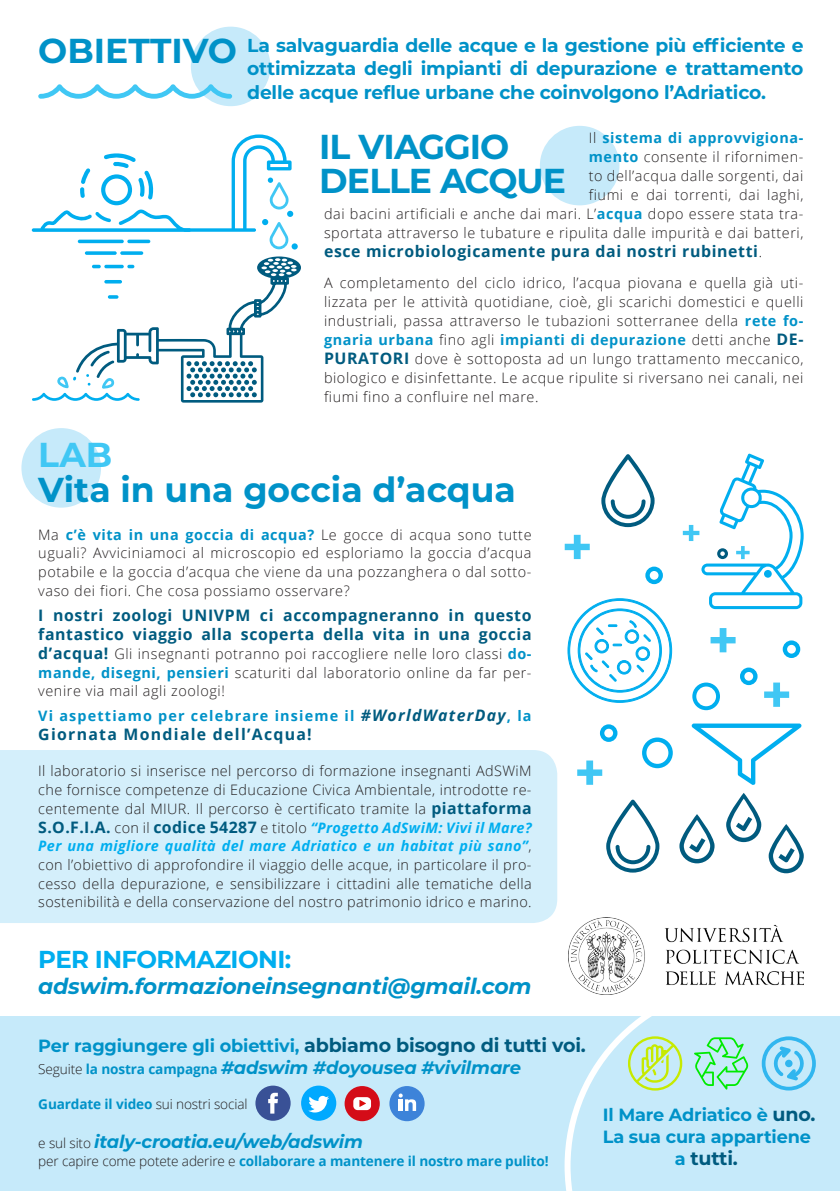
<style>
.page{position:relative;width:840px;height:1191px;background:#fff}
.page>*{position:absolute;margin:0;border:0;box-sizing:border-box;transform-origin:0 0}
.t1{font:700 34.6px/34.6px "Montserrat";color:#0092c8}
.t2{font:700 34.6px/34.6px "Montserrat";letter-spacing:-.03em;color:#0092c8}
.testo{font:700 24.4px "Montserrat";letter-spacing:-.025em;color:#00aeef}
.testo-2{font:italic 700 22px "Montserrat";letter-spacing:-.01em;color:#0092c8}
.testo-3{font:700 19px "Montserrat";letter-spacing:-.01em;color:#005b7f}
.t3{font:700 18.8px/23px "Montserrat";letter-spacing:-.01em;color:#0092c8;text-align:justify}
.testo-4{font:italic 700 18px "Montserrat";letter-spacing:-.01em;color:#0092c8}
.testo-5{font:700 17.6px "Montserrat";letter-spacing:-.01em;color:#0092c8}
.testo-6{font:700 15.8px/19px "Open Sans";letter-spacing:.04em;color:#005b7f}
.testo-7{font:700 15.8px "Open Sans";letter-spacing:.08em;color:#005b7f}
.testo-8{font:300 14.4px/18.8px "Open Sans";letter-spacing:.04em;color:#231f20;text-align:justify}
.testo-9{font:700 14.4px "Open Sans";letter-spacing:.08em;color:#0092c8}
.testo-10{font:700 13.6px "Open Sans";letter-spacing:-.01em;color:#0092c8}
.s1{font-weight:700;color:#0092c8}
.s2{font-weight:300;font-size:14.4px;color:#231f20}
.s3{font-weight:700;font-size:15.8px;color:#005b7f}
.s4{color:#40c7f4}
.s5{font-style:italic;font-size:15.8px;color:#005b7f}
.s6{font-weight:700;font-style:italic;color:#00aeef}
.s7{font-size:19px;color:#005b7f}
.s8{font-family:"Open Sans";font-weight:300;font-style:normal;font-size:13.6px;color:#231f20}
.s9{font-family:"Open Sans";font-style:normal;font-size:13.6px}
.s10{font-weight:300;color:#231f20}
.s11{font-size:17.6px;color:#0092c8}
</style>
<div class="page">
<div style="left:0;top:1016px;width:839px;height:175px;background:#c6eafa"></div>
<svg style="left:564px;top:983px;width:252px;height:208px"></svg>
<div style="left:0;top:750px;width:557px;height:173px;background:#d4effb"></div>
<div style="left:255px;top:1085px;width:35px;height:35px;background:#395196;border-radius:50%"></div>
<svg style="left:268px;top:1092px;width:10px;height:21px"></svg>
<div style="left:344px;top:1086px;width:35px;height:35px;background:#d40c18;border-radius:50%"></div>
<div style="left:353px;top:1097px;width:18px;height:13px;background:#fff;border-radius:4px"></div>
<svg style="left:359px;top:1100px;width:7px;height:7px"></svg>
<div style="left:301px;top:1085px;width:35px;height:35px;background:#00a9ff;border-radius:50%"></div>
<svg style="left:308px;top:1095px;width:21px;height:17px"></svg>
<div style="left:389px;top:1086px;width:35px;height:35px;background:#3d83d9;border-radius:50%"></div>
<svg style="left:398px;top:1093px;width:18px;height:18px"></svg>
<svg style="left:761px;top:1036px;width:54px;height:54px"></svg>
<svg style="left:693px;top:1037px;width:55px;height:52px"></svg>
<svg style="left:627px;top:1036px;width:55px;height:54px"></svg>
<img style="left:568px;top:917px;width:235px;height:77px">
<div style="left:191px;top:27px;width:79px;height:79px;background:#c6eafa;border-radius:50%"></div>
<div style="left:539px;top:126px;width:80px;height:79px;background:#c6eafa;border-radius:50%"></div>
<svg style="left:38px;top:84px;width:194px;height:15px"></svg>
<div style="left:21px;top:428px;width:80px;height:79px;background:#c6eafa;border-radius:50%"></div>
<svg style="left:606px;top:799px;width:53px;height:73px"></svg>
<svg style="left:601px;top:454px;width:53px;height:73px"></svg>
<svg style="left:691px;top:723px;width:110px;height:62px"></svg>
<svg style="left:726px;top:793px;width:34px;height:49px"></svg>
<svg style="left:768px;top:824px;width:35px;height:49px"></svg>
<svg style="left:679px;top:814px;width:35px;height:49px"></svg>
<svg style="left:740px;top:667px;width:17px;height:18px"></svg>
<svg style="left:782px;top:640px;width:17px;height:18px"></svg>
<svg style="left:692px;top:682px;width:27px;height:28px"></svg>
<svg style="left:710px;top:628px;width:25px;height:24px"></svg>
<svg style="left:764px;top:682px;width:24px;height:25px"></svg>
<svg style="left:567px;top:598px;width:105px;height:105px"></svg>
<svg style="left:642px;top:737px;width:30px;height:31px"></svg>
<svg style="left:564px;top:535px;width:25px;height:24px"></svg>
<svg style="left:645px;top:566px;width:17px;height:18px"></svg>
<svg style="left:577px;top:760px;width:25px;height:25px"></svg>
<svg style="left:600px;top:724px;width:17px;height:18px"></svg>
<svg style="left:682px;top:453px;width:121px;height:156px"></svg>
<svg style="left:32px;top:134px;width:269px;height:268px"></svg>
<p class="t1" style="left:38px;top:31px;width:200px">OBIETTIVO</p>
<p class="t3" style="left:247px;top:33px;width:557px">La salvaguardia delle acque e la gestione più efficiente e ottimizzata degli impianti di depurazione e trattamento delle acque reflue urbane che coinvolgono l’Adriatico.</p>
<p class="testo-8" style="left:324px;top:128px;width:480px;text-align:right">Il <span class="s1">sistema di approvvigiona-<br>mento</span> consente il rifornimen-<br>to dell’acqua dalle sorgenti, dai<br>fiumi e dai torrenti, dai laghi,<br>dai bacini artificiali e anche dai mari. L’<span class="s1">acqua</span> dopo essere stata tra&shy;sportata attraverso le tubature e ripulita dalle impurità e dai batteri,</p>
<p class="testo-6" style="left:324px;top:242px;width:439px">esce microbiologicamente pura dai nostri rubinetti<span class="s2">.</span></p>
<p class="testo-8" style="left:324px;top:273px;width:480px">A completamento del ciclo idrico, l’acqua piovana e quella già uti&shy;lizzata per le attività quotidiane, cioè, gli scarichi domestici e quelli industriali, passa attraverso le tubazioni sotterranee della <span class="s1">rete fo&shy;gnaria urbana</span> fino agli <span class="s1">impianti di depurazione</span> detti anche <span class="s3">DE-PURATORI</span> dove è sottoposta ad un lungo trattamento meccanico, biologico e disinfettante. Le acque ripulite si riversano nei canali, nei fiumi fino a confluire nel mare.</p>
<p class="t2" style="left:319px;top:127px;width:248px">IL VIAGGIO<br>DELLE ACQUE</p>
<p class="t1" style="left:38px;top:436px;width:479px"><span class="s4">LAB<br></span>Vita in una goccia d’acqua</p>
<p class="testo-8" style="left:38px;top:525px;width:494px">Ma <span class="s1">c’è vita in una goccia di acqua?</span> Le gocce di acqua sono tutte uguali? Avviciniamoci al microscopio ed esploriamo la goccia d’acqua potabile e la goccia d’acqua che viene da una pozzanghera o dal sotto&shy;vaso dei fiori. Che cosa possiamo osservare?</p>
<p class="testo-6" style="left:38px;top:605px;width:494px">I nostri zoologi UNIVPM ci accompagneranno in questo fantastico viaggio alla scoperta della vita in una goccia</p>
<p class="testo-8" style="left:38px;top:643px;width:494px"><span class="s3">d’acqua!</span> Gli insegnanti potranno poi raccogliere nelle loro classi <span class="s1">do&shy;mande, disegni, pensieri</span> scaturiti dal laboratorio online da far per&shy;venire via mail agli zoologi!</p>
<p class="testo-9" style="left:38px;top:705px;width:494px">Vi aspettiamo per celebrare insieme il <span class="s5">#WorldWaterDay</span>, la</p>
<p class="testo-7" style="left:38px;top:723px;width:275px">Giornata Mondiale dell’Acqua!</p>
<p class="testo-8" style="left:38px;top:760px;width:494px">Il laboratorio si inserisce nel percorso di formazione insegnanti AdSWiM che fornisce competenze di Educazione Civica Ambientale, introdotte re&shy;centemente dal MIUR. Il percorso è certificato tramite la <span class="s3">piattaforma S.O.F.I.A.</span> con il <span class="s3">codice 54287</span> e titolo <span class="s6">“Progetto AdSwiM: Vivi il Mare?<br>Per una migliore qualità del mare Adriatico e un habitat più sano”</span>, con l’obiettivo di approfondire il viaggio delle acque, in particolare il pro&shy;cesso della depurazione, e sensibilizzare i cittadini alle tematiche della sostenibilità e della conservazione del nostro patrimonio idrico e marino.</p>
<p class="testo" style="left:38px;top:941px;width:254px">PER INFORMAZIONI:</p>
<p class="testo-2" style="left:38px;top:970px;width:494px">adswim.formazioneinsegnanti@gmail.com</p>
<p class="testo-5" style="left:38px;top:1033px;width:548px">Per raggiungere gli obiettivi, <span class="s7">abbiamo bisogno di tutti voi.</span></p>
<p class="testo-4" style="left:38px;top:1054px;width:484px"><span class="s8">Seguite</span> <span class="s9">la nostra campagna</span> #adswim #doyousea #vivilmare</p>
<p class="testo-10" style="left:38px;top:1094px;width:211px">Guardate il video <span class="s10">sui nostri social</span></p>
<p class="testo-4" style="left:38px;top:1128px;width:326px"><span class="s8">e sul sito</span> italy-croatia.eu/web/adswim</p>
<p class="testo-10" style="left:38px;top:1151px;width:511px"><span class="s10">per capire come potete aderire e</span> collaborare a mantenere il nostro mare pulito!</p>
<p class="testo-5" style="left:602px;top:1102px;width:214px">Il Mare Adriatico è <span class="s7">uno.</span></p>
<p class="testo-5" style="left:602px;top:1123px;width:210px">La sua cura appartiene</p>
<p class="testo-3" style="left:674px;top:1145px;width:65px"><span class="s11">a</span> tutti.</p>
</div>
